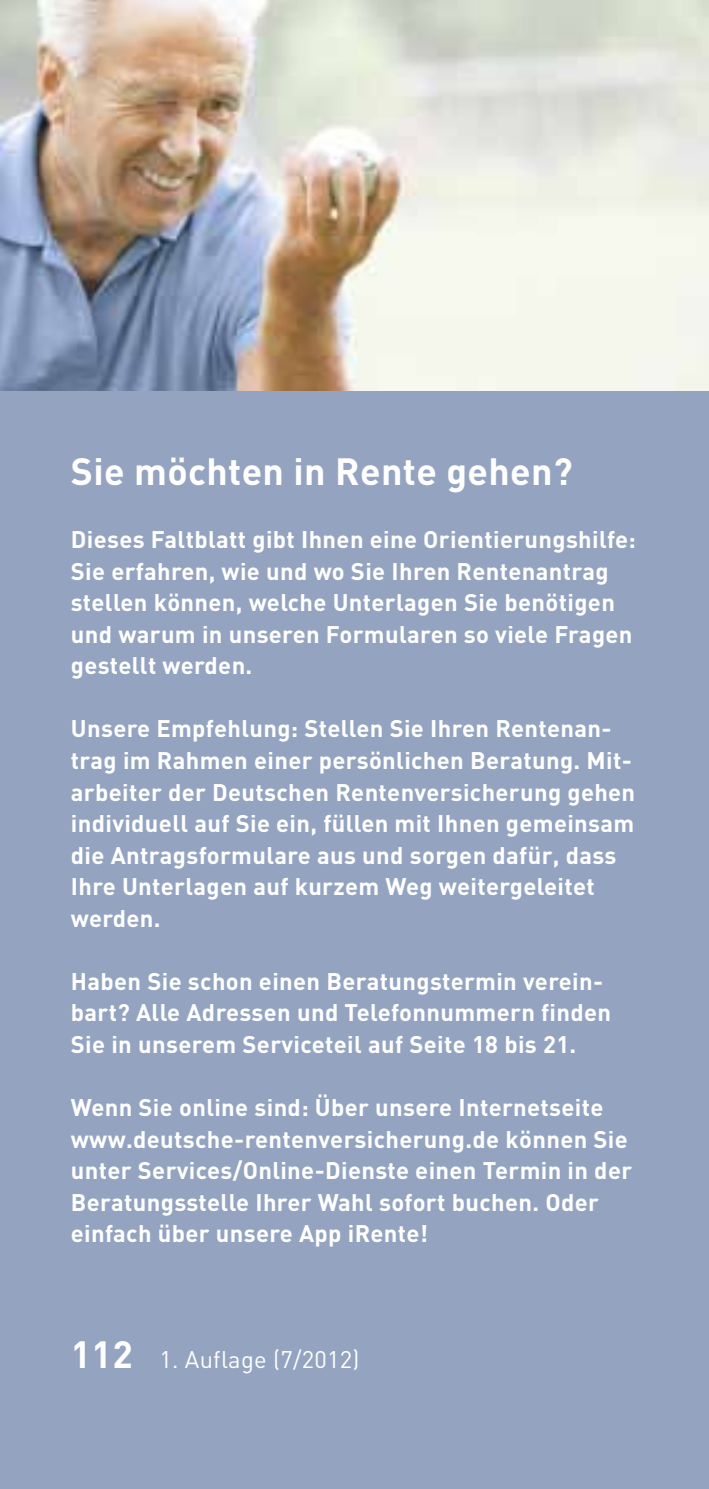
<style>
.page{position:relative;width:709px;height:1489px;background:#fff}
.page>*{position:absolute;margin:0;border:0;box-sizing:border-box;transform-origin:0 0}
.t1{font:700 37.5px "DIN";letter-spacing:.01em;color:#fff}
.t2{font:700 23.75px/31.5px "DIN";letter-spacing:.015em;color:#fff}
.t3{font:23.75px "DIN";letter-spacing:.01em;color:#fff}
.s1{font-weight:700;font-size:37.5px}
</style>
<div class="page">
<div style="left:0;top:0;width:709px;height:1488px;background:#94a4c0"></div>
<img style="left:0;top:0;width:709px;height:390px">
<h1 class="t1" style="left:71px;top:447px;width:503px">Sie möchten in Rente gehen?</h1>
<p class="t2" style="left:71px;top:522px;width:566px">Dieses Faltblatt gibt Ihnen eine Orientierungshilfe:<br>Sie erfahren, wie und wo Sie Ihren Rentenantrag stellen können, welche Unterlagen Sie benötigen und warum in unseren Formularen so viele Fragen gestellt werden.</p>
<p class="t2" style="left:71px;top:712px;width:566px">Unsere Empfehlung: Stellen Sie Ihren Rentenan&shy;trag im Rahmen einer persönlichen Beratung. Mit&shy;arbeiter der Deutschen Rentenversicherung gehen individuell auf Sie ein, füllen mit Ihnen gemeinsam die Antragsformulare aus und sorgen dafür, dass Ihre Unterlagen auf kurzem Weg weitergeleitet werden.</p>
<p class="t2" style="left:71px;top:964px;width:542px">Haben Sie schon einen Beratungstermin verein&shy;bart? Alle Adressen und Telefonnummern finden<br>Sie in unserem Serviceteil auf Seite 18 bis 21.</p>
<p class="t2" style="left:71px;top:1090px;width:563px">Wenn Sie online sind: Über unsere Internetseite www.deutsche-rentenversicherung.de können Sie unter Services/Online-Dienste einen Termin in der Beratungsstelle Ihrer Wahl sofort buchen. Oder einfach über unsere App iRente!</p>
<p class="t3" style="left:71px;top:1344px;width:290px"><span class="s1">112</span> 1. Auflage (7/2012)</p>
</div>
